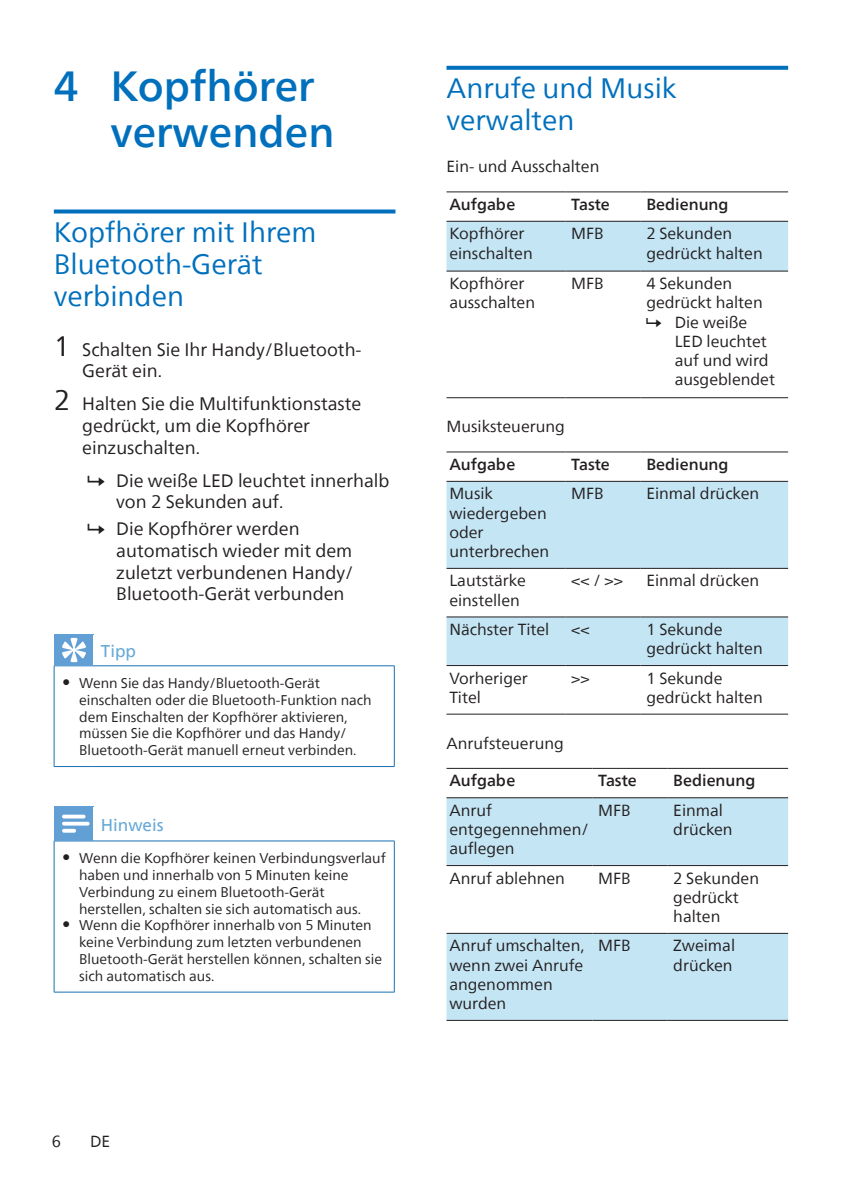
<style>
.page{position:relative;width:842px;height:1191px;background:#fff}
.page>*{position:absolute;margin:0;border:0;box-sizing:border-box;transform-origin:0 0}
.t1{font:500 42px/46px "Neue Frutiger World";color:#0070bd}
.heading2{font:28px/32px "Neue Frutiger World";color:#0070bd}
.t2{font:18px/21.6px "Neue Frutiger World";color:#231f20}
.notes-caption-paragr{font:17px "Neue Frutiger World";color:#66a9d7}
.Body_Text{font:16px/19.2px "Neue Frutiger World";color:#231f20}
.Body_Text-2{font:500 16px "Neue Frutiger World";color:#231f20}
.Body_Text__0{font:16px "Neue Frutiger World";color:#231f20}
.t3{font:14px/16.8px "Neue Frutiger World";color:#231f20}
.s1{font-size:28px}
.s2{font-size:17px}
</style>
<div class="page">
<svg style="left:54px;top:209px;width:341px;height:4px"></svg>
<hr style="left:394px;top:666px;width:1px;height:100px;background:#1971b4">
<hr style="left:54px;top:666px;width:1px;height:100px;background:#1971b4">
<hr style="left:54px;top:766px;width:39px;height:1px;background:#1971b4">
<hr style="left:93px;top:766px;width:302px;height:1px;background:#1971b4">
<hr style="left:93px;top:665px;width:302px;height:1px;background:#1971b4">
<hr style="left:54px;top:665px;width:39px;height:1px;background:#1971b4">
<div style="left:54px;top:634px;width:39px;height:31px;background:#629fd5"></div>
<hr style="left:93px;top:635px;width:1px;height:30px;background:#629fd5">
<svg style="left:62px;top:638px;width:24px;height:24px"></svg>
<hr style="left:394px;top:841px;width:1px;height:150px;background:#1971b4">
<hr style="left:54px;top:841px;width:1px;height:150px;background:#1971b4">
<hr style="left:54px;top:991px;width:39px;height:1px;background:#1971b4">
<hr style="left:93px;top:991px;width:302px;height:1px;background:#1971b4">
<hr style="left:93px;top:840px;width:302px;height:1px;background:#1971b4">
<hr style="left:54px;top:840px;width:39px;height:1px;background:#1971b4">
<div style="left:54px;top:806px;width:39px;height:34px;background:#629fd5"></div>
<hr style="left:93px;top:807px;width:1px;height:33px;background:#629fd5">
<svg style="left:62px;top:814px;width:28px;height:18px"></svg>
<svg style="left:446px;top:66px;width:342px;height:4px"></svg>
<div style="left:446px;top:222px;width:342px;height:48px;background:#c4e5f4"></div>
<hr style="left:446px;top:191px;width:120px;height:1px;background:#231f20">
<hr style="left:566px;top:191px;width:75px;height:1px;background:#231f20">
<hr style="left:641px;top:191px;width:147px;height:1px;background:#231f20">
<hr style="left:446px;top:221px;width:120px;height:1px;background:#231f20">
<hr style="left:566px;top:221px;width:75px;height:1px;background:#231f20">
<hr style="left:641px;top:221px;width:147px;height:1px;background:#231f20">
<hr style="left:446px;top:270px;width:120px;height:1px;background:#231f20">
<hr style="left:566px;top:270px;width:75px;height:1px;background:#231f20">
<hr style="left:641px;top:270px;width:147px;height:1px;background:#231f20">
<hr style="left:446px;top:397px;width:120px;height:1px;background:#231f20">
<hr style="left:566px;top:397px;width:75px;height:1px;background:#231f20">
<hr style="left:641px;top:397px;width:147px;height:1px;background:#231f20">
<svg style="left:446px;top:482px;width:342px;height:183px;fill:#c4e5f4"></svg>
<hr style="left:446px;top:451px;width:120px;height:1px;background:#231f20">
<hr style="left:566px;top:451px;width:75px;height:1px;background:#231f20">
<hr style="left:641px;top:451px;width:147px;height:1px;background:#231f20">
<hr style="left:446px;top:481px;width:120px;height:1px;background:#231f20">
<hr style="left:566px;top:481px;width:75px;height:1px;background:#231f20">
<hr style="left:641px;top:481px;width:147px;height:1px;background:#231f20">
<hr style="left:446px;top:568px;width:120px;height:1px;background:#231f20">
<hr style="left:566px;top:568px;width:75px;height:1px;background:#231f20">
<hr style="left:641px;top:568px;width:147px;height:1px;background:#231f20">
<hr style="left:446px;top:616px;width:120px;height:1px;background:#231f20">
<hr style="left:566px;top:616px;width:75px;height:1px;background:#231f20">
<hr style="left:641px;top:616px;width:147px;height:1px;background:#231f20">
<hr style="left:446px;top:665px;width:120px;height:1px;background:#231f20">
<hr style="left:566px;top:665px;width:75px;height:1px;background:#231f20">
<hr style="left:641px;top:665px;width:147px;height:1px;background:#231f20">
<hr style="left:446px;top:713px;width:120px;height:1px;background:#231f20">
<hr style="left:566px;top:713px;width:75px;height:1px;background:#231f20">
<hr style="left:641px;top:713px;width:147px;height:1px;background:#231f20">
<svg style="left:446px;top:798px;width:342px;height:222px;fill:#c4e5f4"></svg>
<hr style="left:446px;top:768px;width:146px;height:1px;background:#231f20">
<hr style="left:592px;top:768px;width:76px;height:1px;background:#231f20">
<hr style="left:668px;top:768px;width:120px;height:1px;background:#231f20">
<hr style="left:446px;top:797px;width:146px;height:1px;background:#231f20">
<hr style="left:592px;top:797px;width:76px;height:1px;background:#231f20">
<hr style="left:668px;top:797px;width:120px;height:1px;background:#231f20">
<hr style="left:446px;top:865px;width:146px;height:1px;background:#231f20">
<hr style="left:592px;top:865px;width:76px;height:1px;background:#231f20">
<hr style="left:668px;top:865px;width:120px;height:1px;background:#231f20">
<hr style="left:446px;top:933px;width:146px;height:1px;background:#231f20">
<hr style="left:592px;top:933px;width:76px;height:1px;background:#231f20">
<hr style="left:668px;top:933px;width:120px;height:1px;background:#231f20">
<hr style="left:446px;top:1020px;width:146px;height:1px;background:#231f20">
<hr style="left:592px;top:1020px;width:76px;height:1px;background:#231f20">
<hr style="left:668px;top:1020px;width:120px;height:1px;background:#231f20">
<p class="t1" style="left:111px;top:64px;width:225px;text-indent:-57px">4 Kopfhörer verwenden</p>
<p class="heading2" style="left:54px;top:216px;width:264px">Kopfhörer mit Ihrem<br>Bluetooth-Gerät verbinden</p>
<p class="t2" style="left:82px;top:339px;width:281px;text-indent:-28px"><span class="s1">1</span> Schalten Sie Ihr Handy/Bluetooth-<br>Gerät ein.</p>
<p class="t2" style="left:82px;top:393px;width:281px;text-indent:-28px"><span class="s1">2</span> Halten Sie die Multifunktionstaste gedrückt, um die Kopfhörer einzuschalten.</p>
<p class="t2" style="left:116px;top:470px;width:275px">Die weiße LED leuchtet innerhalb von 2 Sekunden auf.</p>
<p class="t2" style="left:116px;top:518px;width:239px">Die Kopfhörer werden automatisch wieder mit dem zuletzt verbundenen Handy/<br>Bluetooth-Gerät verbunden</p>
<p class="notes-caption-paragr" style="left:101px;top:637px;width:37px">Tipp</p>
<p class="t3" style="left:79px;top:675px;width:294px;text-indent:-17px"><span class="s2">•</span> Wenn Sie das Handy/Bluetooth-Gerät einschalten oder die Bluetooth-Funktion nach dem Einschalten der Kopfhörer aktivieren, müssen Sie die Kopfhörer und das Handy/ Bluetooth-Gerät manuell erneut verbinden.</p>
<p class="notes-caption-paragr" style="left:101px;top:811px;width:64px">Hinweis</p>
<p class="t3" style="left:79px;top:850px;width:308px;text-indent:-17px"><span class="s2">•</span> Wenn die Kopfhörer keinen Verbindungsverlauf haben und innerhalb von 5 Minuten keine Verbindung zu einem Bluetooth-Gerät herstellen, schalten sie sich automatisch aus.</p>
<p class="t3" style="left:79px;top:917px;width:305px;text-indent:-17px"><span class="s2">•</span> Wenn die Kopfhörer innerhalb von 5 Minuten keine Verbindung zum letzten verbundenen Bluetooth-Gerät herstellen können, schalten sie sich automatisch aus.</p>
<p class="Body_Text" style="left:52px;top:1131px;width:11px">6</p>
<p class="Body_Text" style="left:90px;top:1131px;width:22px">DE</p>
<p class="heading2" style="left:446px;top:73px;width:232px">Anrufe und Musik verwalten</p>
<p class="Body_Text__0" style="left:446px;top:154px;width:154px">Ein- und Ausschalten</p>
<p class="Body_Text-2" style="left:449px;top:191px;width:68px">Aufgabe</p>
<p class="Body_Text-2" style="left:571px;top:191px;width:40px">Taste</p>
<p class="Body_Text-2" style="left:646px;top:191px;width:84px">Bedienung</p>
<p class="Body_Text" style="left:449px;top:224px;width:85px">Kopfhörer einschalten</p>
<p class="Body_Text" style="left:571px;top:224px;width:34px">MFB</p>
<p class="Body_Text" style="left:646px;top:224px;width:118px">2 Sekunden gedrückt halten</p>
<p class="Body_Text" style="left:449px;top:274px;width:87px">Kopfhörer ausschalten</p>
<p class="Body_Text" style="left:571px;top:274px;width:34px">MFB</p>
<p class="Body_Text" style="left:646px;top:274px;width:118px">4 Sekunden gedrückt halten</p>
<p class="Body_Text" style="left:675px;top:312px;width:102px">Die weiße<br>LED leuchtet auf und wird ausgeblendet</p>
<p class="Body_Text__0" style="left:446px;top:414px;width:120px">Musiksteuerung</p>
<p class="Body_Text-2" style="left:449px;top:451px;width:68px">Aufgabe</p>
<p class="Body_Text-2" style="left:571px;top:451px;width:40px">Taste</p>
<p class="Body_Text-2" style="left:646px;top:451px;width:84px">Bedienung</p>
<p class="Body_Text" style="left:449px;top:484px;width:101px">Musik wiedergeben oder unterbrechen</p>
<p class="Body_Text" style="left:571px;top:484px;width:34px">MFB</p>
<p class="Body_Text" style="left:646px;top:484px;width:114px">Einmal drücken</p>
<p class="Body_Text" style="left:449px;top:571px;width:78px">Lautstärke einstellen</p>
<p class="Body_Text" style="left:571px;top:571px;width:53px">&lt;&lt; / &gt;&gt;</p>
<p class="Body_Text" style="left:646px;top:571px;width:114px">Einmal drücken</p>
<p class="Body_Text" style="left:449px;top:620px;width:102px">Nächster Titel</p>
<p class="Body_Text" style="left:571px;top:620px;width:20px">&lt;&lt;</p>
<p class="Body_Text" style="left:646px;top:620px;width:118px">1 Sekunde gedrückt halten</p>
<p class="Body_Text" style="left:449px;top:668px;width:80px">Vorheriger<br>Titel</p>
<p class="Body_Text" style="left:571px;top:668px;width:20px">&gt;&gt;</p>
<p class="Body_Text" style="left:646px;top:668px;width:118px">1 Sekunde gedrückt halten</p>
<p class="Body_Text__0" style="left:446px;top:730px;width:119px">Anrufsteuerung</p>
<p class="Body_Text-2" style="left:449px;top:767px;width:68px">Aufgabe</p>
<p class="Body_Text-2" style="left:598px;top:767px;width:40px">Taste</p>
<p class="Body_Text-2" style="left:673px;top:767px;width:84px">Bedienung</p>
<p class="Body_Text" style="left:449px;top:801px;width:141px">Anruf entgegennehmen/ auflegen</p>
<p class="Body_Text" style="left:598px;top:801px;width:34px">MFB</p>
<p class="Body_Text" style="left:673px;top:801px;width:61px">Einmal drücken</p>
<p class="Body_Text" style="left:449px;top:868px;width:117px">Anruf ablehnen</p>
<p class="Body_Text" style="left:598px;top:868px;width:34px">MFB</p>
<p class="Body_Text" style="left:673px;top:868px;width:87px">2 Sekunden gedrückt halten</p>
<p class="Body_Text" style="left:449px;top:936px;width:136px">Anruf umschalten, wenn zwei Anrufe angenommen wurden</p>
<p class="Body_Text" style="left:598px;top:936px;width:34px">MFB</p>
<p class="Body_Text" style="left:673px;top:936px;width:63px">Zweimal drücken</p>
</div>
